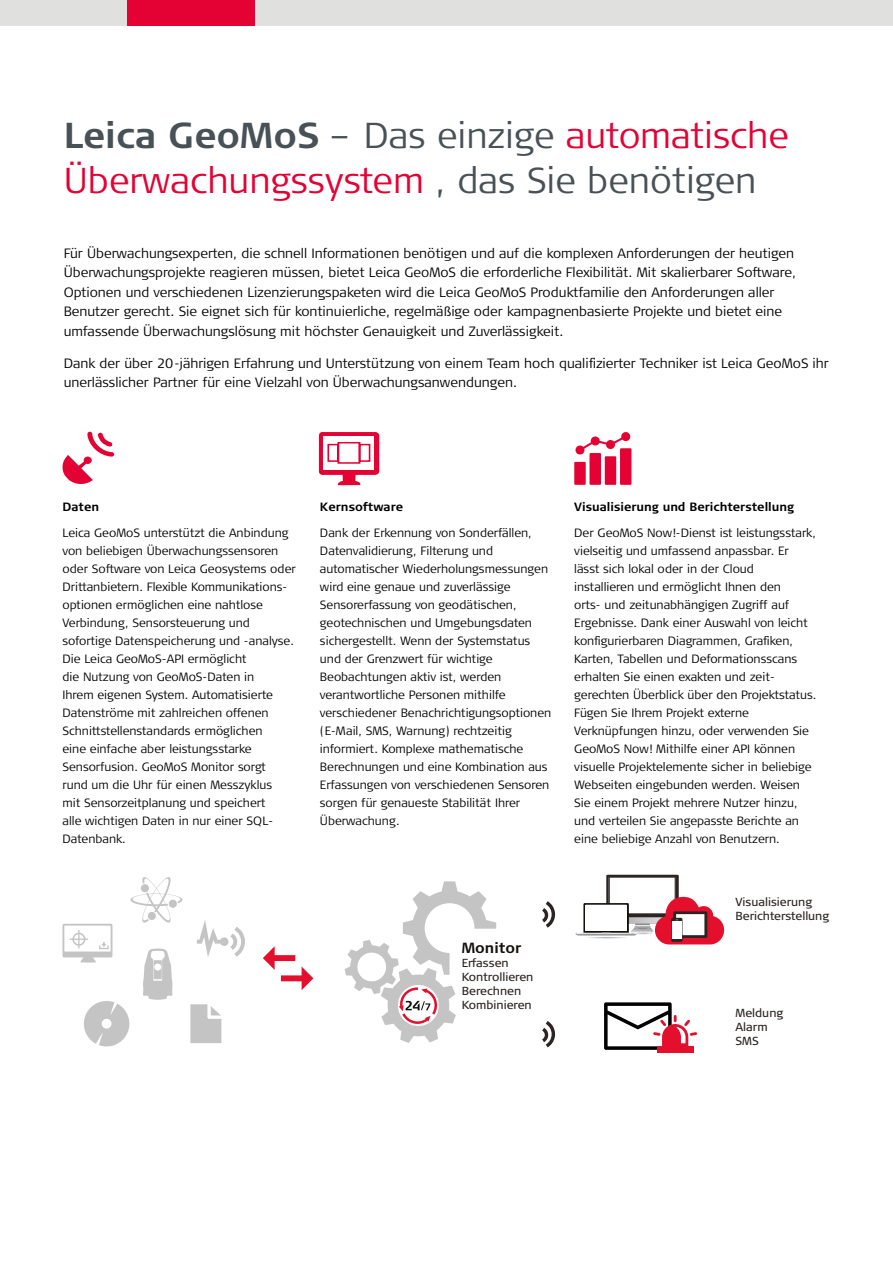
<style>
.page{position:relative;width:893px;height:1263px;background:#fff}
.page>*{position:absolute;margin:0;border:0;box-sizing:border-box;transform-origin:0 0}
.t1{font:300 36px/45px "Signa Column";color:#e40134}
.t2{font:700 14.7px "Signa Pro";color:#12100b}
.t3{font:300 13.5px/19.5px "Signa Column";color:#000}
.t4{font:300 12px/18px "Signa Column";color:#000}
.t5{font:700 12px "Signa Column";color:#000}
.t6{font:11.7px/14px "Signa Column";color:#2b2422}
.s1{font-weight:700;color:#485156}
.s2{color:#485156}
</style>
<div class="page">
<div style="left:0;top:0;width:893px;height:26px;background:#e0e0df"></div>
<div style="left:128px;top:0;width:127px;height:26px;background:#e40134"></div>
<svg style="left:63px;top:432px;width:51px;height:52px"></svg>
<svg style="left:319px;top:432px;width:60px;height:53px"></svg>
<svg style="left:197px;top:920px;width:48px;height:37px"></svg>
<svg style="left:84px;top:1001px;width:46px;height:46px"></svg>
<svg style="left:190px;top:1004px;width:31px;height:39px"></svg>
<svg style="left:263px;top:946px;width:50px;height:44px"></svg>
<svg style="left:542px;top:901px;width:13px;height:27px"></svg>
<svg style="left:542px;top:1021px;width:13px;height:26px"></svg>
<svg style="left:575px;top:875px;width:149px;height:69px"></svg>
<svg style="left:345px;top:881px;width:151px;height:162px"></svg>
<div style="left:657px;top:1046px;width:36px;height:7px;background:#e40f2c"></div>
<svg style="left:604px;top:1002px;width:93px;height:48px"></svg>
<svg style="left:130px;top:877px;width:52px;height:46px"></svg>
<div style="left:148px;top:912px;width:8px;height:8px;background:#c5c4c5;border-radius:50%"></div>
<svg style="left:143px;top:948px;width:29px;height:52px"></svg>
<svg style="left:63px;top:924px;width:49px;height:38px"></svg>
<div style="left:574px;top:462px;width:12px;height:23px;background:#e40134"></div>
<div style="left:589px;top:453px;width:12px;height:32px;background:#e40134"></div>
<div style="left:605px;top:456px;width:11px;height:29px;background:#e40134"></div>
<div style="left:620px;top:448px;width:11px;height:37px;background:#e40134"></div>
<svg style="left:575px;top:432px;width:56px;height:23px"></svg>
<h1 class="t1" style="left:64px;top:114px;width:727px"><span class="s1">Leica GeoMoS</span> <span class="s2">– Das einzige</span> automatische<br>Überwachungssystem <span class="s2">, das Sie benötigen</span></h1>
<p class="t3" style="left:64px;top:243px;width:734px">Für Überwachungsexperten, die schnell Informationen benötigen und auf die komplexen Anforderungen der heutigen Überwachungsprojekte reagieren müssen, bietet Leica GeoMoS die erforderliche Flexibilität. Mit skalierbarer Software, Optionen und verschiedenen Lizenzierungspaketen wird die Leica GeoMoS Produktfamilie den Anforderungen aller Benutzer gerecht. Sie eignet sich für kontinuierliche, regelmäßige oder kampagnenbasierte Projekte und bietet eine umfassende Überwachungslösung mit höchster Genauigkeit und Zuverlässigkeit.</p>
<p class="t3" style="left:64px;top:354px;width:767px">Dank der über 20-jährigen Erfahrung und Unterstützung von einem Team hoch qualifizierter Techniker ist Leica GeoMoS ihr unerlässlicher Partner für eine Vielzahl von Überwachungsanwendungen.</p>
<p class="t5" style="left:63px;top:499px;width:38px">Daten</p>
<p class="t4" style="left:63px;top:524px;width:235px">Leica GeoMoS unterstützt die Anbindung von beliebigen Überwachungssensoren oder Software von Leica Geosystems oder Drittanbietern. Flexible Kommunikations&shy;optionen ermöglichen eine nahtlose Verbindung, Sensorsteuerung und sofortige Datenspeicherung und -analyse.<br>Die Leica GeoMoS-API ermöglicht<br>die Nutzung von GeoMoS-Daten in<br>Ihrem eigenen System. Automatisierte Datenströme mit zahlreichen offenen Schnittstellenstandards ermöglichen<br>eine einfache aber leistungsstarke Sensorfusion. GeoMoS Monitor sorgt<br>rund um die Uhr für einen Messzyklus<br>mit Sensorzeitplanung und speichert<br>alle wichtigen Daten in nur einer SQL-Datenbank.</p>
<p class="t5" style="left:320px;top:499px;width:85px">Kernsoftware</p>
<p class="t4" style="left:320px;top:524px;width:233px">Dank der Erkennung von Sonderfällen, Datenvalidierung, Filterung und automatischer Wiederholungsmessungen wird eine genaue und zuverlässige Sensorerfassung von geodätischen, geotechnischen und Umgebungsdaten sichergestellt. Wenn der Systemstatus und der Grenzwert für wichtige Beobachtungen aktiv ist, werden verantwortliche Personen mithilfe verschiedener Benachrichtigungsoptionen (E-Mail, SMS, Warnung) rechtzeitig informiert. Komplexe mathematische Berechnungen und eine Kombination aus Erfassungen von verschiedenen Sensoren sorgen für genaueste Stabilität Ihrer Überwachung.</p>
<p class="t2" style="left:462px;top:937px;width:61px">Monitor</p>
<p class="t6" style="left:462px;top:956px;width:73px">Erfassen<br>Kontrollieren<br>Berechnen<br>Kombinieren</p>
<p class="t5" style="left:574px;top:499px;width:221px">Visualisierung und Berichterstellung</p>
<p class="t4" style="left:574px;top:524px;width:244px">Der GeoMoS Now!-Dienst ist leistungsstark, vielseitig und umfassend anpassbar. Er lässt sich lokal oder in der Cloud installieren und ermöglicht Ihnen den<br>orts- und zeitunabhängigen Zugriff auf Ergebnisse. Dank einer Auswahl von leicht konfigurierbaren Diagrammen, Grafiken, Karten, Tabellen und Deformationsscans erhalten Sie einen exakten und zeit&shy;gerechten Überblick über den Projektstatus.<br>Fügen Sie Ihrem Projekt externe Verknüpfungen hinzu, oder verwenden Sie GeoMoS Now! Mithilfe einer API können visuelle Projektelemente sicher in beliebige Webseiten eingebunden werden. Weisen Sie einem Projekt mehrere Nutzer hinzu, und verteilen Sie angepasste Berichte an eine beliebige Anzahl von Benutzern.</p>
<p class="t6" style="left:735px;top:895px;width:95px">Visualisierung<br>Berichterstellung</p>
<p class="t6" style="left:735px;top:1006px;width:49px">Meldung<br>Alarm<br>SMS</p>
</div>
